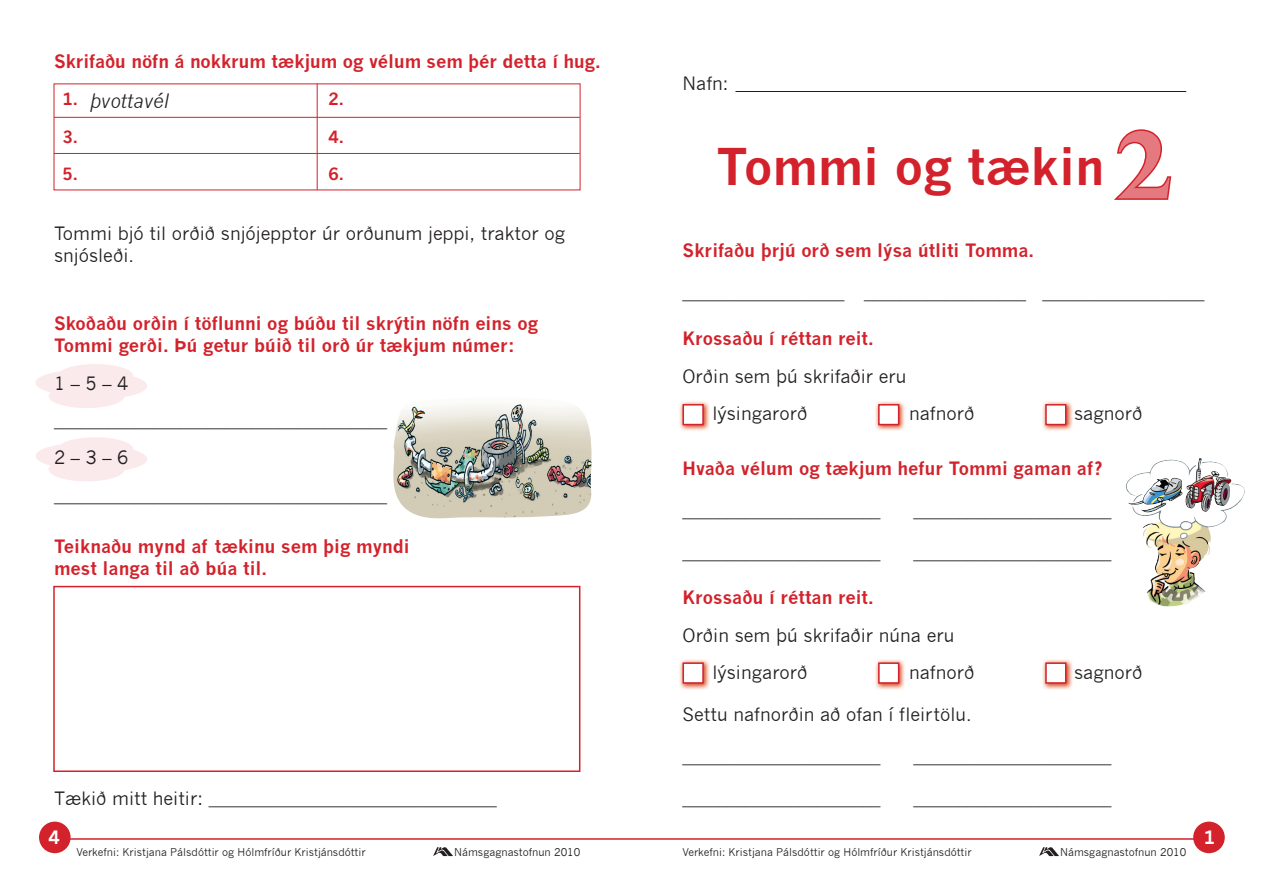
<style>
.page{position:relative;width:1263px;height:893px;background:#fff}
.page>*{position:absolute;margin:0;border:0;box-sizing:border-box;transform-origin:0 0}
.t1{font:700 49.5px "News Gothic";color:#d3222b}
.t2{font:italic 19.5px "News Gothic";color:#231f20}
.t3{font:18px/37.3px "News Gothic";color:#231f20}
.t4{font:700 18px/22.5px "News Gothic";color:#d3222b}
.t5{font:700 18px "News Gothic";color:#fff}
.t6{font:700 16.5px "News Gothic";color:#d3222b}
.t7{font:10.5px "News Gothic";color:#231f20}
.s1{font-family:"Perpetua Titling";font-size:93px;color:#e47a7f}
</style>
<div class="page">
<hr style="left:54px;top:838px;width:1155px;height:2px;background:#d3222b">
<div style="left:39px;top:822px;width:32px;height:31px;background:#d3222b;border-radius:50%"></div>
<div style="left:1193px;top:822px;width:32px;height:31px;background:#d3222b;border-radius:50%"></div>
<img style="left:433px;top:847px;width:20px;height:10px">
<img style="left:1039px;top:847px;width:20px;height:10px">
<svg style="left:36px;top:437px;width:111px;height:44px"></svg>
<svg style="left:36px;top:364px;width:111px;height:44px"></svg>
<hr style="left:735px;top:91px;width:451px;height:1px;background:#231f20">
<svg style="left:1114px;top:129px;width:58px;height:71px"></svg>
<hr style="left:317px;top:84px;width:1px;height:106px;background:#d3222b">
<hr style="left:54px;top:117px;width:526px;height:1px;background:#d3222b">
<hr style="left:54px;top:153px;width:526px;height:1px;background:#d3222b">
<img style="left:393px;top:404px;width:199px;height:115px">
<img style="left:679px;top:401px;width:31px;height:30px">
<div style="left:682px;top:404px;width:22px;height:21px;background:#fff;border:2px solid #d3222b"></div>
<img style="left:875px;top:401px;width:30px;height:30px">
<img style="left:875px;top:406px;width:30px;height:18px">
<div style="left:878px;top:404px;width:21px;height:21px;background:#fff;border:2px solid #d3222b"></div>
<img style="left:1042px;top:401px;width:30px;height:30px">
<img style="left:1042px;top:406px;width:31px;height:18px">
<div style="left:1045px;top:404px;width:21px;height:21px;background:#fff;border:2px solid #d3222b"></div>
<img style="left:679px;top:659px;width:31px;height:31px">
<div style="left:682px;top:662px;width:22px;height:22px;background:#fff;border:2px solid #d3222b"></div>
<img style="left:875px;top:659px;width:30px;height:31px">
<img style="left:875px;top:666px;width:30px;height:17px">
<div style="left:878px;top:662px;width:21px;height:22px;background:#fff;border:2px solid #d3222b"></div>
<img style="left:1042px;top:659px;width:31px;height:31px">
<img style="left:1042px;top:666px;width:31px;height:17px">
<div style="left:1045px;top:662px;width:21px;height:22px;background:#fff;border:2px solid #d3222b"></div>
<img style="left:1126px;top:458px;width:105px;height:54px">
<div style="left:53px;top:586px;width:527px;height:186px;border:2px solid #d3222b"></div>
<p class="t4" style="left:54px;top:50px;width:548px">Skrifaðu nöfn á nokkrum tækjum og vélum sem þér detta í hug.</p>
<p class="t2" style="left:63px;top:89px;width:108px"><sup>1.</sup> þvottavél</p>
<p class="t6" style="left:328px;top:89px;width:17px">2.</p>
<p class="t6" style="left:63px;top:126px;width:17px">3.</p>
<p class="t6" style="left:328px;top:126px;width:17px">4.</p>
<p class="t6" style="left:63px;top:164px;width:17px">5.</p>
<p class="t6" style="left:328px;top:164px;width:17px">6.</p>
<p class="t3" style="left:54px;top:222px;width:513px;line-height:22.5px">Tommi bjó til orðið snjójepptor úr orðunum jeppi, traktor og snjósleði.</p>
<p class="t4" style="left:54px;top:312px;width:486px">Skoðaðu orðin í töflunni og búðu til skrýtin nöfn eins og<br>Tommi gerði. Þú getur búið til orð úr tækjum númer:</p>
<p class="t3" style="left:54px;top:364px;width:334px">1 – 5 – 4 _____________________________________<br>2 – 3 – 6 _____________________________________</p>
<p class="t4" style="left:54px;top:534px;width:357px">Teiknaðu mynd af tækinu sem þig myndi mest langa til að búa til.</p>
<p class="t3" style="left:54px;top:780px;width:444px">Tækið mitt heitir: ________________________________</p>
<p class="t3" style="left:682px;top:65px;width:47px">Nafn:</p>
<h1 class="t1" style="left:716px;top:137px;width:455px">Tommi og tækin <span class="s1">2</span></h1>
<p class="t4" style="left:682px;top:239px;width:353px">Skrifaðu þrjú orð sem lýsa útliti Tomma.</p>
<p class="t3" style="left:682px;top:274px;width:523px">__________________ __________________ __________________</p>
<p class="t4" style="left:682px;top:327px;width:193px">Krossaðu í réttan reit.</p>
<p class="t3" style="left:712px;top:357px;width:196px;text-indent:-30px">Orðin sem þú skrifaðir eru lýsingarorð</p>
<p class="t3" style="left:909px;top:395px;width:67px">nafnorð</p>
<p class="t3" style="left:1074px;top:395px;width:70px">sagnorð</p>
<p class="t4" style="left:682px;top:457px;width:421px">Hvaða vélum og tækjum hefur Tommi gaman af?</p>
<p class="t3" style="left:682px;top:491px;width:199px">______________________</p>
<p class="t3" style="left:913px;top:491px;width:199px">______________________</p>
<p class="t3" style="left:682px;top:533px;width:199px">______________________</p>
<p class="t3" style="left:913px;top:533px;width:199px">______________________</p>
<p class="t4" style="left:682px;top:586px;width:193px">Krossaðu í réttan reit.</p>
<p class="t3" style="left:712px;top:617px;width:243px;text-indent:-30px">Orðin sem þú skrifaðir núna eru lýsingarorð</p>
<p class="t3" style="left:909px;top:654px;width:67px">nafnorð</p>
<p class="t3" style="left:1074px;top:654px;width:70px">sagnorð</p>
<p class="t3" style="left:682px;top:696px;width:291px">Settu nafnorðin að ofan í fleirtölu.</p>
<p class="t3" style="left:682px;top:738px;width:200px">______________________</p>
<p class="t3" style="left:913px;top:738px;width:199px">______________________</p>
<p class="t3" style="left:682px;top:780px;width:200px">______________________</p>
<p class="t3" style="left:913px;top:780px;width:199px">______________________</p>
<p class="t5" style="left:48px;top:826px;width:13px">4</p>
<p class="t5" style="left:1204px;top:826px;width:13px">1</p>
<p class="t7" style="left:77px;top:846px;width:291px">Verkefni: Kristjana Pálsdóttir og Hólmfríður Kristjánsdóttir</p>
<p class="t7" style="left:454px;top:846px;width:128px">Námsgagnastofnun 2010</p>
<p class="t7" style="left:682px;top:846px;width:291px">Verkefni: Kristjana Pálsdóttir og Hólmfríður Kristjánsdóttir</p>
<p class="t7" style="left:1060px;top:846px;width:128px">Námsgagnastofnun 2010</p>
</div>
